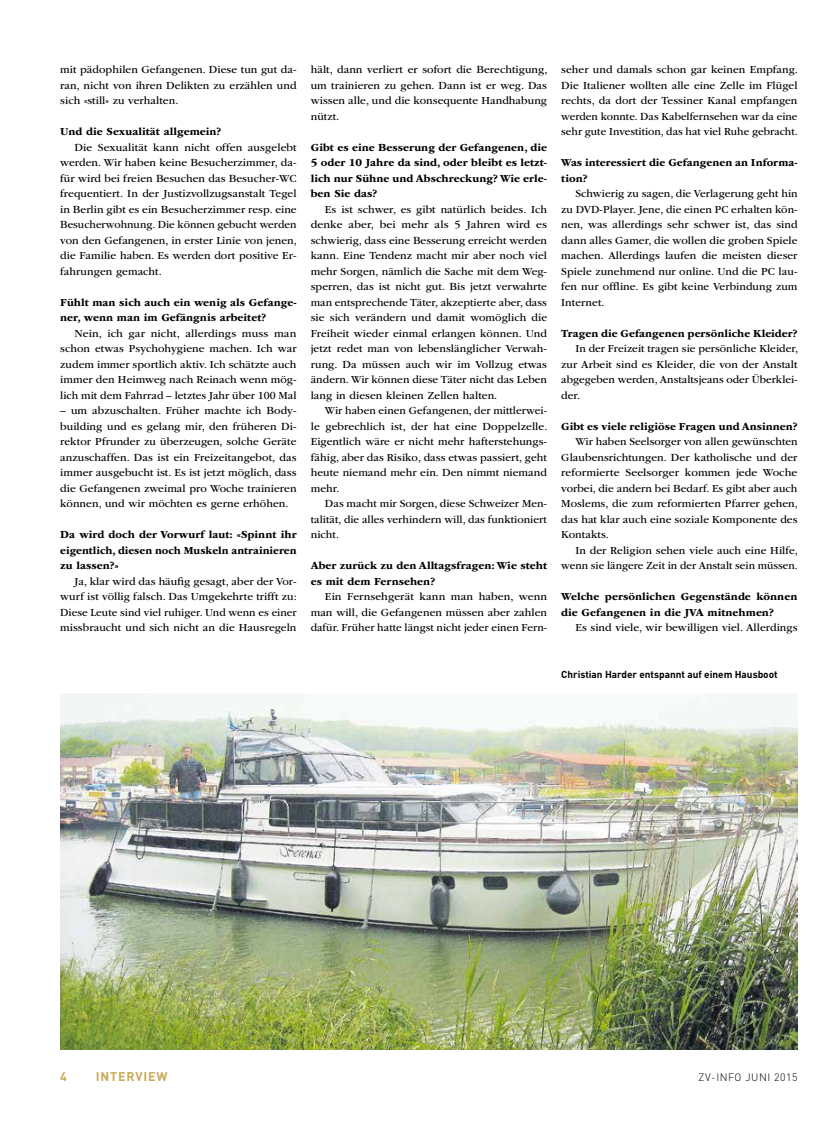
<style>
.page{position:relative;width:833px;height:1134px;background:#fff}
.page>*{position:absolute;margin:0;border:0;box-sizing:border-box;transform-origin:0 0}
.t1{font:700 12.5px "DIN";letter-spacing:.065em;color:#c9ac59}
.t2{font:11.25px/15.5px "ITC Garamond Std";letter-spacing:.005em;color:#000;text-align:justify}
.t3{font:700 11.25px/15.5px "ITC Garamond Std";letter-spacing:.005em;color:#000}
.t4{font:300 10.62px "DIN";letter-spacing:.05em;color:#000}
.t5{font:700 10px "DIN";color:#000}
</style>
<div class="page">
<img style="left:60px;top:693px;width:737px;height:357px">
<p class="t2" style="left:60px;top:62px;width:238px">mit pädophilen Gefangenen. Diese tun gut da&shy;ran, nicht von ihren Delikten zu erzählen und sich «still» zu verhalten.</p>
<p class="t3" style="left:60px;top:124px;width:163px">Und die Sexualität allgemein?</p>
<p class="t2" style="left:60px;top:139px;width:238px;text-indent:14px">Die Sexualität kann nicht offen ausgelebt werden. Wir haben keine Besucherzimmer, da&shy;für wird bei freien Besuchen das Besucher-WC frequentiert. In der Justizvollzugsanstalt Tegel in Berlin gibt es ein Besucherzimmer resp. eine Besucherwohnung. Die können gebucht werden von den Gefangenen, in erster Linie von jenen, die Familie haben. Es werden dort positive Er&shy;fahrungen gemacht.</p>
<p class="t3" style="left:60px;top:294px;width:238px">Fühlt man sich auch ein wenig als Gefange&shy;ner, wenn man im Gefängnis arbeitet?</p>
<p class="t2" style="left:60px;top:325px;width:238px;text-indent:14px">Nein, ich gar nicht, allerdings muss man schon etwas Psychohygiene machen. Ich war zudem immer sportlich aktiv. Ich schätzte auch immer den Heimweg nach Reinach wenn mög&shy;lich mit dem Fahrrad – letztes Jahr über 100 Mal</p>
<p class="t2" style="left:60px;top:403px;width:238px">– um abzuschalten. Früher machte ich Body&shy;building und es gelang mir, den früheren Di&shy;rektor Pfrunder zu überzeugen, solche Geräte anzuschaffen. Das ist ein Freizeitangebot, das immer ausgebucht ist. Es ist jetzt möglich, dass die Gefangenen zweimal pro Woche trainieren können, und wir möchten es gerne erhöhen.</p>
<p class="t3" style="left:60px;top:527px;width:238px;text-align:justify">Da wird doch der Vorwurf laut: «Spinnt ihr eigentlich, diesen noch Muskeln antrainieren zu lassen?»</p>
<p class="t2" style="left:60px;top:574px;width:238px;text-indent:14px">Ja, klar wird das häufig gesagt, aber der Vor&shy;wurf ist völlig falsch. Das Umgekehrte trifft zu:<br>Diese Leute sind viel ruhiger. Und wenn es einer missbraucht und sich nicht an die Hausregeln</p>
<p class="t2" style="left:311px;top:62px;width:238px">hält, dann verliert er sofort die Berechtigung, um trainieren zu gehen. Dann ist er weg. Das wissen alle, und die konsequente Handhabung nützt.</p>
<p class="t3" style="left:311px;top:139px;width:238px;text-align:justify">Gibt es eine Besserung der Gefangenen, die 5 oder 10 Jahre da sind, oder bleibt es letzt&shy;lich nur Sühne und Abschreckung? Wie erle&shy;ben Sie das?</p>
<p class="t2" style="left:311px;top:202px;width:238px;text-indent:14px">Es ist schwer, es gibt natürlich beides. Ich denke aber, bei mehr als 5 Jahren wird es schwierig, dass eine Besserung erreicht werden kann. Eine Tendenz macht mir aber noch viel mehr Sorgen, nämlich die Sache mit dem Weg&shy;sperren, das ist nicht gut. Bis jetzt verwahrte man entsprechende Täter, akzeptierte aber, dass sie sich verändern und damit womöglich die Freiheit wieder einmal erlangen können. Und jetzt redet man von lebenslänglicher Verwah&shy;rung. Da müssen auch wir im Vollzug etwas ändern. Wir können diese Täter nicht das Leben lang in diesen kleinen Zellen halten.</p>
<p class="t2" style="left:311px;top:403px;width:238px;text-indent:14px">Wir haben einen Gefangenen, der mittlerwei&shy;le gebrechlich ist, der hat eine Doppelzelle.<br>Eigentlich wäre er nicht mehr hafterstehungs&shy;fähig, aber das Risiko, dass etwas passiert, geht heute niemand mehr ein. Den nimmt niemand mehr.</p>
<p class="t2" style="left:311px;top:496px;width:238px;text-indent:14px">Das macht mir Sorgen, diese Schweizer Men&shy;talität, die alles verhindern will, das funktioniert nicht.</p>
<p class="t3" style="left:311px;top:558px;width:238px">Aber zurück zu den Alltagsfragen: Wie steht es mit dem Fernsehen?</p>
<p class="t2" style="left:311px;top:589px;width:238px;text-indent:14px">Ein Fernsehgerät kann man haben, wenn man will, die Gefangenen müssen aber zahlen dafür. Früher hatte längst nicht jeder einen Fern-</p>
<p class="t2" style="left:561px;top:62px;width:238px">seher und damals schon gar keinen Empfang.<br>Die Italiener wollten alle eine Zelle im Flügel rechts, da dort der Tessiner Kanal empfangen werden konnte. Das Kabelfernsehen war da eine sehr gute Investition, das hat viel Ruhe gebracht.</p>
<p class="t3" style="left:561px;top:155px;width:238px">Was interessiert die Gefangenen an Informa&shy;tion?</p>
<p class="t2" style="left:561px;top:186px;width:238px;text-indent:14px">Schwierig zu sagen, die Verlagerung geht hin zu DVD-Player. Jene, die einen PC erhalten kön&shy;nen, was allerdings sehr schwer ist, das sind dann alles Gamer, die wollen die groben Spiele machen. Allerdings laufen die meisten dieser Spiele zunehmend nur online. Und die PC lau&shy;fen nur offline. Es gibt keine Verbindung zum Internet.</p>
<p class="t3" style="left:561px;top:325px;width:238px">Tragen die Gefangenen persönliche Kleider?</p>
<p class="t2" style="left:561px;top:341px;width:238px;text-indent:14px">In der Freizeit tragen sie persönliche Kleider, zur Arbeit sind es Kleider, die von der Anstalt abgegeben werden, Anstaltsjeans oder Überklei&shy;der.</p>
<p class="t3" style="left:561px;top:418px;width:238px">Gibt es viele religiöse Fragen und Ansinnen?</p>
<p class="t2" style="left:561px;top:434px;width:238px;text-indent:14px">Wir haben Seelsorger von allen gewünschten Glaubensrichtungen. Der katholische und der reformierte Seelsorger kommen jede Woche vorbei, die andern bei Bedarf. Es gibt aber auch Moslems, die zum reformierten Pfarrer gehen, das hat klar auch eine soziale Komponente des Kontakts.</p>
<p class="t2" style="left:561px;top:543px;width:238px;text-align:right">In der Religion sehen viele auch eine Hilfe, wenn sie längere Zeit in der Anstalt sein müssen.</p>
<p class="t3" style="left:561px;top:589px;width:238px">Welche persönlichen Gegenstände können die Gefangenen in die JVA mitnehmen?</p>
<p class="t2" style="left:575px;top:620px;width:224px">Es sind viele, wir bewilligen viel. Allerdings</p>
<p class="t5" style="left:561px;top:668px;width:218px">Christian Harder entspannt auf einem Hausboot</p>
<p class="t1" style="left:60px;top:1068px;width:8px">4</p>
<p class="t1" style="left:96px;top:1068px;width:73px">INTERVIEW</p>
<p class="t4" style="left:698px;top:1070px;width:100px">ZV-INFO JUNI 2015</p>
</div>
